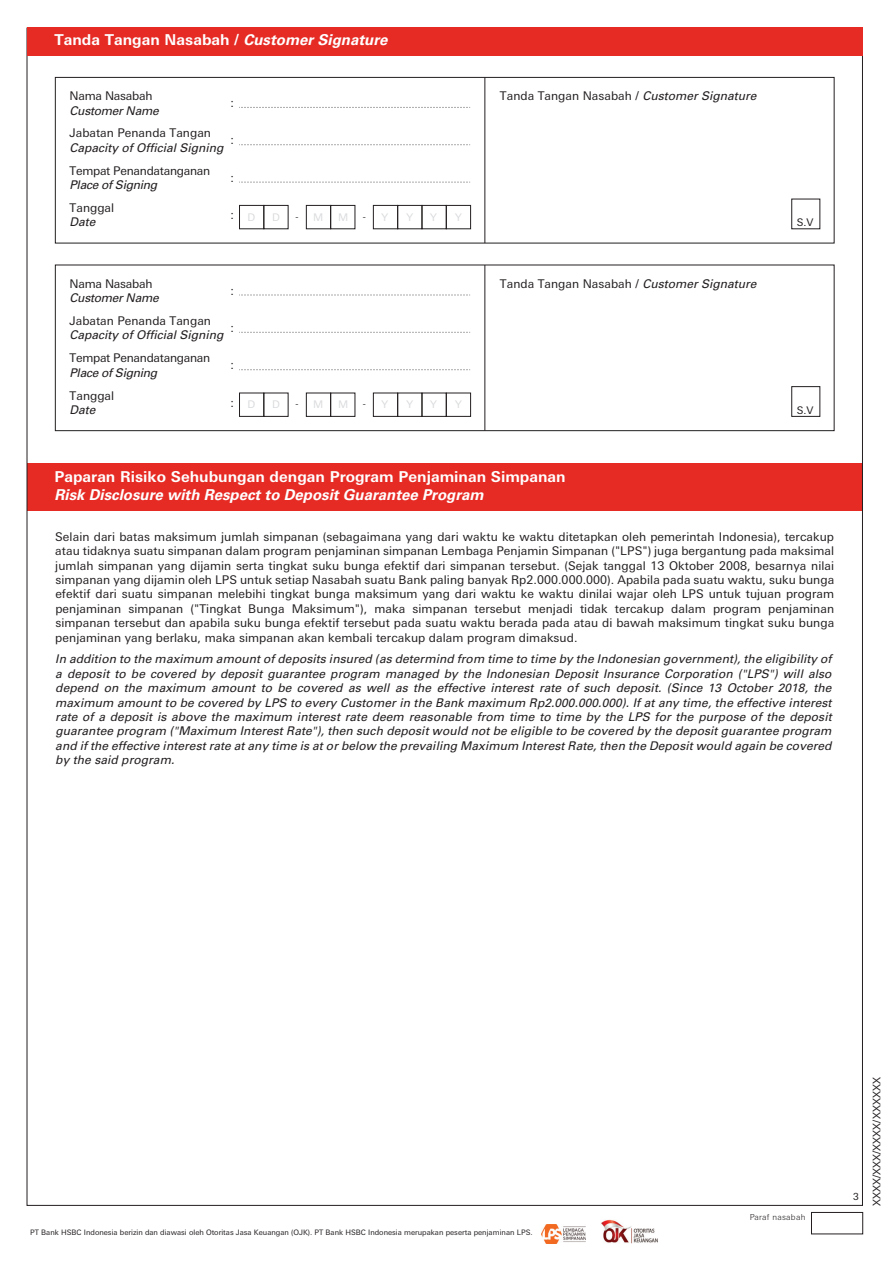
<style>
.page{position:relative;width:893px;height:1263px;background:#fff}
.page>*{position:absolute;margin:0;border:0;box-sizing:border-box;transform-origin:0 0}
.t1{font:700 15px/18px "Univers Nextfor HSBC";color:#fff}
.t2{font:12px/14.4px "Univers Nextfor HSBC";color:#231f20}
.t3{font:italic 12px/14.4px "Univers LT Std";letter-spacing:.005em;color:#231f20;text-align:justify}
.t4{font:italic 12px/14.4px "Univers";color:#231f20}
.t5{font:12px/14.4px "Univers Nextfor HSBC";letter-spacing:-.025em;color:#231f20}
.t6{font:italic 12px/14.4px "Univers";letter-spacing:-.025em;color:#231f20}
.t7{font:10.5px "Univers Nextfor HSBC";color:#231f20}
.t8{font:10.5px "Univers Nextfor HSBC";color:#d9dadc}
.t9{font:9.75px "Univers Nextfor HSBC";color:#231f20}
.t10{font:9px "Univers Nextfor HSBC";color:#231f20}
.t11{font:300 8.25px "Univers Nextfor HSBC";letter-spacing:.03em;color:#231f20}
.t12{font:7.5px "Univers Nextfor HSBC";color:#231f20}
.s1{font-family:"Univers LT Std";font-style:italic}
.s2{font-family:"Univers Nextfor HSBC";font-style:normal}
.s3{font-family:"Univers";font-style:italic}
.s4{font-size:10.5px;color:#d9dadc}
</style>
<div class="page">
<div style="left:27px;top:463px;width:836px;height:48px;background:#e62a24"></div>
<div style="left:811px;top:1212px;width:52px;height:22px;border:1px solid #231f20"></div>
<img style="left:601px;top:1220px;width:57px;height:23px">
<img style="left:541px;top:1225px;width:45px;height:18px">
<div style="left:27px;top:27px;width:836px;height:28px;background:#e62a24"></div>
<div style="left:55px;top:77px;width:779px;height:166px;border:1px solid #231f20"></div>
<hr style="left:485px;top:77px;width:1px;height:166px;background:#231f20">
<svg style="left:239px;top:107px;width:232px;height:1px"></svg>
<div style="left:239px;top:205px;width:25px;height:24px;border:1px solid #231f20"></div>
<div style="left:306px;top:205px;width:25px;height:24px;border:1px solid #231f20"></div>
<div style="left:330px;top:205px;width:25px;height:24px;border:1px solid #231f20"></div>
<div style="left:373px;top:205px;width:25px;height:24px;border:1px solid #231f20"></div>
<div style="left:397px;top:205px;width:25px;height:24px;border:1px solid #231f20"></div>
<div style="left:422px;top:205px;width:24px;height:24px;border:1px solid #231f20"></div>
<div style="left:446px;top:205px;width:25px;height:24px;border:1px solid #231f20"></div>
<svg style="left:239px;top:144px;width:232px;height:1px"></svg>
<svg style="left:239px;top:182px;width:231px;height:1px"></svg>
<div style="left:791px;top:199px;width:29px;height:30px;border:1px solid #231f20"></div>
<div style="left:55px;top:265px;width:779px;height:166px;border:1px solid #231f20"></div>
<hr style="left:485px;top:265px;width:1px;height:166px;background:#231f20">
<svg style="left:239px;top:295px;width:231px;height:1px"></svg>
<div style="left:239px;top:393px;width:25px;height:24px;border:1px solid #231f20"></div>
<div style="left:306px;top:393px;width:25px;height:24px;border:1px solid #231f20"></div>
<div style="left:330px;top:393px;width:25px;height:24px;border:1px solid #231f20"></div>
<div style="left:373px;top:393px;width:25px;height:24px;border:1px solid #231f20"></div>
<div style="left:397px;top:393px;width:25px;height:24px;border:1px solid #231f20"></div>
<div style="left:422px;top:393px;width:24px;height:24px;border:1px solid #231f20"></div>
<div style="left:446px;top:393px;width:25px;height:24px;border:1px solid #231f20"></div>
<svg style="left:239px;top:332px;width:232px;height:1px"></svg>
<svg style="left:239px;top:369px;width:232px;height:1px"></svg>
<div style="left:791px;top:386px;width:29px;height:31px;border:1px solid #231f20"></div>
<p class="t1" style="left:54px;top:30px;width:335px">Tanda Tangan Nasabah / <span class="s1">Customer Signature</span></p>
<p class="t6" style="left:70px;top:89px;width:91px"><span class="s2">Nama Nasabah<br></span>Customer Name</p>
<p class="t2" style="left:500px;top:88px;width:258px">Tanda Tangan Nasabah / <span class="s3">Customer Signature</span></p>
<p class="t2" style="left:230px;top:95px;width:5px">:</p>
<p class="t4" style="left:70px;top:126px;width:156px"><span class="s2">Jabatan Penanda Tangan<br></span>Capacity of Official Signing</p>
<p class="t2" style="left:230px;top:132px;width:5px">:</p>
<p class="t2" style="left:230px;top:170px;width:5px">:</p>
<p class="t2" style="left:230px;top:207px;width:5px">:</p>
<p class="t5" style="left:70px;top:162px;width:142px">Tempat Penandatanganan<br><span class="s3">Place of Signing</span></p>
<p class="t2" style="left:70px;top:200px;width:46px">Tanggal<br><span class="s3">Date</span></p>
<p class="t8" style="left:247px;top:210px;width:9px">D</p>
<p class="t8" style="left:272px;top:210px;width:9px">D</p>
<p class="t10" style="left:296px;top:210px;width:29px">- <span class="s4">M</span></p>
<p class="t8" style="left:338px;top:210px;width:12px">M</p>
<p class="t10" style="left:363px;top:210px;width:27px">- <span class="s4">Y</span></p>
<p class="t8" style="left:406px;top:210px;width:8px">Y</p>
<p class="t8" style="left:430px;top:210px;width:8px">Y</p>
<p class="t8" style="left:455px;top:210px;width:8px">Y</p>
<p class="t6" style="left:70px;top:277px;width:91px"><span class="s2">Nama Nasabah<br></span>Customer Name</p>
<p class="t2" style="left:500px;top:276px;width:258px">Tanda Tangan Nasabah / <span class="s3">Customer Signature</span></p>
<p class="t2" style="left:230px;top:283px;width:5px">:</p>
<p class="t4" style="left:70px;top:314px;width:156px"><span class="s2">Jabatan Penanda Tangan<br></span>Capacity of Official Signing</p>
<p class="t2" style="left:230px;top:320px;width:5px">:</p>
<p class="t2" style="left:230px;top:357px;width:5px">:</p>
<p class="t2" style="left:230px;top:394px;width:5px">:</p>
<p class="t5" style="left:70px;top:350px;width:142px">Tempat Penandatanganan<br><span class="s3">Place of Signing</span></p>
<p class="t2" style="left:70px;top:387px;width:46px">Tanggal<br><span class="s3">Date</span></p>
<p class="t8" style="left:247px;top:397px;width:9px">D</p>
<p class="t8" style="left:272px;top:397px;width:9px">D</p>
<p class="t10" style="left:296px;top:398px;width:29px">- <span class="s4">M</span></p>
<p class="t8" style="left:338px;top:397px;width:12px">M</p>
<p class="t10" style="left:363px;top:398px;width:27px">- <span class="s4">Y</span></p>
<p class="t8" style="left:406px;top:397px;width:8px">Y</p>
<p class="t8" style="left:430px;top:397px;width:8px">Y</p>
<p class="t8" style="left:455px;top:397px;width:8px">Y</p>
<p class="t7" style="left:797px;top:215px;width:18px">S.V</p>
<p class="t7" style="left:797px;top:403px;width:18px">S.V</p>
<p class="t1" style="left:54px;top:466px;width:513px">Paparan Risiko Sehubungan dengan Program Penjaminan Simpanan<br><span class="s1">Risk Disclosure with Respect to Deposit Guarantee Program</span></p>
<p class="t2" style="left:55px;top:528px;width:781px;text-align:justify">Selain dari batas maksimum jumlah simpanan (sebagaimana yang dari waktu ke waktu ditetapkan oleh pemerintah Indonesia), tercakup atau tidaknya suatu simpanan dalam program penjaminan simpanan Lembaga Penjamin Simpanan ("LPS") juga bergantung pada maksimal jumlah simpanan yang dijamin serta tingkat suku bunga efektif dari simpanan tersebut. (Sejak tanggal 13 Oktober 2008, besarnya nilai simpanan yang dijamin oleh LPS untuk setiap Nasabah suatu Bank paling banyak Rp2.000.000.000). Apabila pada suatu waktu, suku bunga efektif dari suatu simpanan melebihi tingkat bunga maksimum yang dari waktu ke waktu dinilai wajar oleh LPS untuk tujuan program penjaminan simpanan ("Tingkat Bunga Maksimum"), maka simpanan tersebut menjadi tidak tercakup dalam program penjaminan simpanan tersebut dan apabila suku bunga efektif tersebut pada suatu waktu berada pada atau di bawah maksimum tingkat suku bunga penjaminan yang berlaku, maka simpanan akan kembali tercakup dalam program dimaksud.</p>
<p class="t3" style="left:55px;top:652px;width:778px">In addition to the maximum amount of deposits insured (as determind from time to time by the Indonesian government), the eligibility of a deposit to be covered by deposit guarantee program managed by the Indonesian Deposit Insurance Corporation ("LPS") will also depend on the maximum amount to be covered as well as the effective interest rate of such deposit. (Since 13 October 2018, the maximum amount to be covered by LPS to every Customer in the Bank maximum Rp2.000.000.000). If at any time, the effective interest rate of a deposit is above the maximum interest rate deem reasonable from time to time by the LPS for the purpose of the deposit guarantee program ("Maximum Interest Rate"), then such deposit would not be eligible to be covered by the deposit guarantee program and if the effective interest rate at any time is at or below the prevailing Maximum Interest Rate, then the Deposit would again be covered by the said program.</p>
<p class="t12" style="left:26px;top:1226px;width:367px">Diterbitkan oleh PT Bank HSBC Indonesia yang terdaftar dan diawasi oleh Otoritas Jasa Keuangan (OJK).</p>
<p class="t12" style="left:30px;top:1227px;width:504px">PT Bank HSBC Indonesia berizin dan diawasi oleh Otoritas Jasa Keuangan (OJK). PT Bank HSBC Indonesia merupakan peserta penjaminan LPS.</p>
<p class="t11" style="left:750px;top:1211px;width:57px">Paraf nasabah</p>
<p class="t9" style="left:853px;top:1190px;width:7px">3</p>
<p class="t7" style="left:869px;top:1206px;width:130px;rotate:-90deg">XXXX/XXX/XXXX/XXXXXX</p>
</div>
